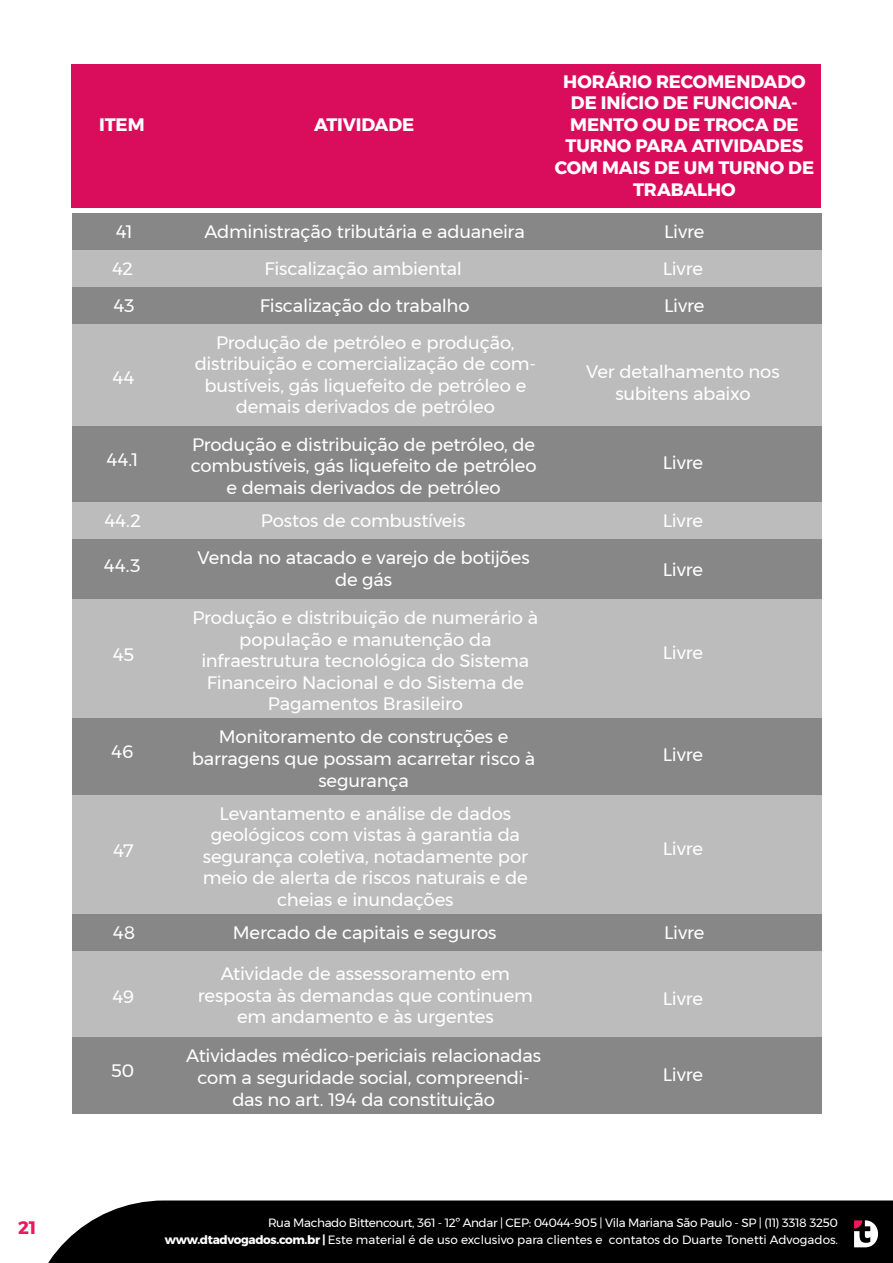
<style>
.page{position:relative;width:893px;height:1263px;background:#fff}
.page>*{position:absolute;margin:0;border:0;box-sizing:border-box;transform-origin:0 0}
.t1{font:18px/21.6px "Montserrat";letter-spacing:-.01em;color:#fff;text-align:center}
.t2{font:700 18px/21.6px "Montserrat";letter-spacing:-.005em;color:#fff;text-align:center}
.t3{font:700 18px "Montserrat";color:#e61c5b}
.t4{font:12px/17.4px "Montserrat";letter-spacing:-.03em;color:#fff;text-align:right}
.s1{font-weight:700}
</style>
<div class="page">
<div style="left:48px;top:1200px;width:845px;height:63px;background:#000"></div>
<svg style="left:854px;top:1220px;width:24px;height:27px"></svg>
<div style="left:71px;top:64px;width:750px;height:144px;background:#da0d5c"></div>
<div style="left:72px;top:213px;width:750px;height:37px;background:#878787"></div>
<div style="left:72px;top:250px;width:750px;height:37px;background:#bdbcbc"></div>
<div style="left:72px;top:287px;width:750px;height:37px;background:#878787"></div>
<div style="left:72px;top:324px;width:750px;height:102px;background:#bcbcbc"></div>
<div style="left:72px;top:426px;width:750px;height:76px;background:#878787"></div>
<div style="left:72px;top:502px;width:750px;height:37px;background:#bdbcbc"></div>
<div style="left:72px;top:539px;width:750px;height:60px;background:#878787"></div>
<div style="left:72px;top:599px;width:750px;height:120px;background:#bcbcbc"></div>
<div style="left:72px;top:719px;width:750px;height:76px;background:#878787"></div>
<div style="left:72px;top:795px;width:750px;height:119px;background:#bcbcbc"></div>
<div style="left:72px;top:914px;width:750px;height:37px;background:#878787"></div>
<div style="left:72px;top:951px;width:750px;height:88px;background:#bcbcbc"></div>
<div style="left:72px;top:1038px;width:750px;height:76px;background:#878787"></div>
<p class="t3" style="left:18px;top:1213px;width:20px">21</p>
<p class="t2" style="left:99px;top:114px;width:47px">ITEM</p>
<p class="t2" style="left:314px;top:114px;width:102px">ATIVIDADE</p>
<p class="t2" style="left:555px;top:70px;width:261px">HORÁRIO RECOMENDADO<br>DE INÍCIO DE FUNCIONA-<br>MENTO OU DE TROCA DE<br>TURNO PARA ATIVIDADES<br>COM MAIS DE UM TURNO DE<br>TRABALHO</p>
<p class="t1" style="left:116px;top:220px;width:18px">41</p>
<p class="t1" style="left:205px;top:220px;width:322px">Administração tributária e aduaneira</p>
<p class="t1" style="left:664px;top:220px;width:42px">Livre</p>
<p class="t1" style="left:113px;top:257px;width:22px">42</p>
<p class="t1" style="left:264px;top:257px;width:199px">Fiscalização ambiental</p>
<p class="t1" style="left:663px;top:257px;width:42px">Livre</p>
<p class="t1" style="left:114px;top:294px;width:22px">43</p>
<p class="t1" style="left:260px;top:294px;width:211px">Fiscalização do trabalho</p>
<p class="t1" style="left:664px;top:294px;width:42px">Livre</p>
<p class="t1" style="left:195px;top:331px;width:343px">Produção de petróleo e produção, distribuição e comercialização de com&shy;bustíveis, gás liquefeito de petróleo e demais derivados de petróleo</p>
<p class="t1" style="left:113px;top:366px;width:23px">44</p>
<p class="t1" style="left:586px;top:361px;width:195px">Ver detalhamento nos subitens abaixo</p>
<p class="t1" style="left:191px;top:433px;width:347px">Produção e distribuição de petróleo, de combustíveis, gás liquefeito de petróleo e demais derivados de petróleo</p>
<p class="t1" style="left:107px;top:448px;width:33px">44.1</p>
<p class="t1" style="left:663px;top:451px;width:42px">Livre</p>
<p class="t1" style="left:105px;top:509px;width:38px">44.2</p>
<p class="t1" style="left:261px;top:509px;width:206px">Postos de combustíveis</p>
<p class="t1" style="left:663px;top:510px;width:42px">Livre</p>
<p class="t1" style="left:104px;top:555px;width:38px">44.3</p>
<p class="t1" style="left:663px;top:558px;width:42px">Livre</p>
<p class="t1" style="left:198px;top:547px;width:333px">Venda no atacado e varejo de botijões de gás</p>
<p class="t1" style="left:193px;top:607px;width:347px">Produção e distribuição de numerário à população e manutenção da infraestrutura tecnológica do Sistema<br>Financeiro Nacional e do Sistema de<br>Pagamentos Brasileiro</p>
<p class="t1" style="left:113px;top:644px;width:23px">45</p>
<p class="t1" style="left:663px;top:642px;width:42px">Livre</p>
<p class="t1" style="left:192px;top:726px;width:345px">Monitoramento de construções e barragens que possam acarretar risco à segurança</p>
<p class="t1" style="left:112px;top:741px;width:23px">46</p>
<p class="t1" style="left:663px;top:744px;width:42px">Livre</p>
<p class="t1" style="left:203px;top:802px;width:327px">Levantamento e análise de dados geológicos com vistas à garantia da segurança coletiva, notadamente por meio de alerta de riscos naturais e de cheias e inundações</p>
<p class="t1" style="left:114px;top:839px;width:22px">47</p>
<p class="t1" style="left:663px;top:837px;width:42px">Livre</p>
<p class="t1" style="left:113px;top:921px;width:23px">48</p>
<p class="t1" style="left:233px;top:921px;width:265px">Mercado de capitais e seguros</p>
<p class="t1" style="left:664px;top:921px;width:42px">Livre</p>
<p class="t1" style="left:198px;top:962px;width:337px">Atividade de assessoramento em resposta às demandas que continuem em andamento e às urgentes</p>
<p class="t1" style="left:113px;top:985px;width:23px">49</p>
<p class="t1" style="left:663px;top:987px;width:42px">Livre</p>
<p class="t1" style="left:186px;top:1045px;width:356px">Atividades médico-periciais relacionadas com a seguridade social, compreendi&shy;das no art. 194 da constituição</p>
<p class="t1" style="left:111px;top:1060px;width:25px">50</p>
<p class="t1" style="left:663px;top:1063px;width:42px">Livre</p>
<p class="t4" style="left:165px;top:1214px;width:675px">Rua Machado Bittencourt, 361 - 12º Andar | CEP: 04044-905 | Vila Mariana São Paulo - SP | (11) 3318 3250 <span class="s1">www.dtadvogados.com.br |</span> Este material é de uso exclusivo para clientes e contatos do Duarte Tonetti Advogados.</p>
</div>
